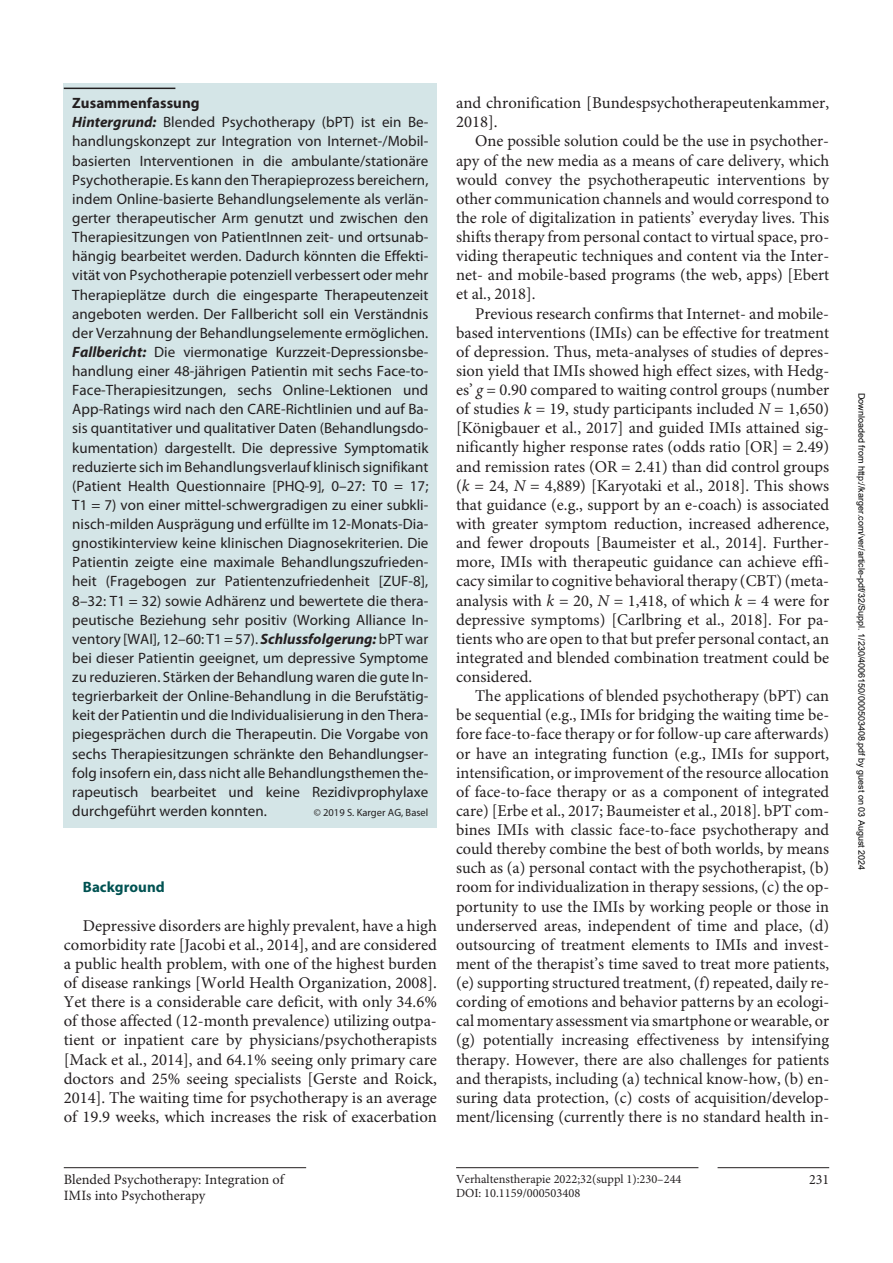
<style>
.page{position:relative;width:893px;height:1263px;background:#fff}
.page>*{position:absolute;margin:0;border:0;box-sizing:border-box;transform-origin:0 0}
.t1{font:16.5px/19px "Minion Pro";color:#231f20;text-align:justify}
.t2{font:15px/19.2px "Myriad Pro";letter-spacing:.005em;color:#231f20}
.t3{font:700 15px "Myriad Pro";letter-spacing:.005em;color:#005252}
.t4{font:14.25px/15.9px "Minion Pro";color:#231f20}
.t5{font:12.3px "Minion Pro";color:#231f20}
.t6{font:10.5px "Myriad Pro";letter-spacing:.005em;color:#231f20}
.t7{font:9px "Arial";color:#000}
.s1{font-weight:700}
.s2{font-weight:700;font-style:italic}
.s3{font-style:italic}
</style>
<div class="page">
<hr style="left:718px;top:1167px;width:111px;height:1px;background:#231f20">
<hr style="left:456px;top:1167px;width:242px;height:1px;background:#231f20">
<hr style="left:64px;top:1167px;width:242px;height:1px;background:#231f20">
<div style="left:64px;top:83px;width:373px;height:745px;background:#d4e5e7"></div>
<hr style="left:64px;top:88px;width:111px;height:1px;background:#231f20">
<p class="t2" style="left:72px;top:94px;width:358px"><span class="s1">Zusammenfassung<br></span><span class="s2">Hintergrund:</span> Blended Psychotherapy (bPT) ist ein Be&shy;handlungskonzept zur Integration von Internet-/Mobil&shy;basierten Interventionen in die ambulante/stationäre Psychotherapie. Es kann den Therapieprozess bereichern, indem Online-basierte Behandlungselemente als verlän&shy;gerter therapeutischer Arm genutzt und zwischen den Therapiesitzungen von PatientInnen zeit- und ortsunab&shy;hängig bearbeitet werden. Dadurch könnten die Effekti&shy;vität von Psychotherapie potenziell verbessert oder mehr Therapieplätze durch die eingesparte Therapeutenzeit angeboten werden. Der Fallbericht soll ein Verständnis der Verzahnung der Behandlungselemente ermöglichen.<br><span class="s2">Fallbericht:</span> Die viermonatige Kurzzeit-Depressionsbe&shy;handlung einer 48-jährigen Patientin mit sechs Face-to-Face-Therapiesitzungen, sechs Online-Lektionen und App-Ratings wird nach den CARE-Richtlinien und auf Ba&shy;sis quantitativer und qualitativer Daten (Behandlungsdo&shy;kumentation) dargestellt. Die depressive Symptomatik reduzierte sich im Behandlungsverlauf klinisch signifikant (Patient Health Questionnaire [PHQ-9], 0–27: T0 = 17; T1 = 7) von einer mittel-schwergradigen zu einer subkli&shy;nisch-milden Ausprägung und erfüllte im 12-Monats-Dia&shy;gnostikinterview keine klinischen Diagnosekriterien. Die Patientin zeigte eine maximale Behandlungszufrieden&shy;heit (Fragebogen zur Patientenzufriedenheit [ZUF-8], 8–32: T1 = 32) sowie Adhärenz und bewertete die thera&shy;peutische Beziehung sehr positiv (Working Alliance In&shy;ventory [WAI], 12–60: T1 = 57). <span class="s2">Schlussfolgerung:</span> bPT war bei dieser Patientin geeignet, um depressive Symptome zu reduzieren. Stärken der Behandlung waren die gute In&shy;tegrierbarkeit der Online-Behandlung in die Berufstätig&shy;keit der Patientin und die Individualisierung in den Thera&shy;piegesprächen durch die Therapeutin. Die Vorgabe von sechs Therapiesitzungen schränkte den Behandlungser&shy;folg insofern ein, dass nicht alle Behandlungsthemen the&shy;rapeutisch bearbeitet und keine Rezidivprophylaxe durchgeführt werden konnten.</p>
<p class="t6" style="left:314px;top:807px;width:116px">© 2019 S. Karger AG, Basel</p>
<p class="t3" style="left:83px;top:879px;width:83px">Background</p>
<p class="t1" style="left:64px;top:916px;width:375px;text-indent:19px">Depressive disorders are highly prevalent, have a high comorbidity rate [Jacobi et al., 2014], and are considered a public health problem, with one of the highest burden of disease rankings [World Health Organization, 2008].<br>Yet there is a considerable care deficit, with only 34.6% of those affected (12-month prevalence) utilizing outpa&shy;tient or inpatient care by physicians/psychotherapists [Mack et al., 2014], and 64.1% seeing only primary care doctors and 25% seeing specialists [Gerste and Roick, 2014]. The waiting time for psychotherapy is an average of 19.9 weeks, which increases the risk of exacerbation</p>
<p class="t1" style="left:456px;top:94px;width:375px">and chronification [Bundespsychotherapeutenkammer,<br>2018].</p>
<p class="t1" style="left:456px;top:132px;width:375px;text-indent:19px">One possible solution could be the use in psychother&shy;apy of the new media as a means of care delivery, which would convey the psychotherapeutic interventions by other communication channels and would correspond to the role of digitalization in patients’ everyday lives. This shifts therapy from personal contact to virtual space, pro&shy;viding therapeutic techniques and content via the Inter&shy;net- and mobile-based programs (the web, apps) [Ebert et al., 2018].</p>
<p class="t1" style="left:456px;top:304px;width:375px;text-indent:19px">Previous research confirms that Internet- and mobile&shy;based interventions (IMIs) can be effective for treatment of depression. Thus, meta-analyses of studies of depres&shy;sion yield that IMIs showed high effect sizes, with Hedg&shy;es’ <span class="s3">g</span> = 0.90 compared to waiting control groups (number of studies <span class="s3">k</span> = 19, study participants included <span class="s3">N</span> = 1,650) [Königbauer et al., 2017] and guided IMIs attained sig&shy;nificantly higher response rates (odds ratio [OR] = 2.49) and remission rates (OR = 2.41) than did control groups (<span class="s3">k</span> = 24, <span class="s3">N</span> = 4,889) [Karyotaki et al., 2018]. This shows that guidance (e.g., support by an e-coach) is associated with greater symptom reduction, increased adherence, and fewer dropouts [Baumeister et al., 2014]. Further&shy;more, IMIs with therapeutic guidance can achieve effi&shy;cacy similar to cognitive behavioral therapy (CBT) (meta&shy;analysis with <span class="s3">k</span> = 20, <span class="s3">N</span> = 1,418, of which <span class="s3">k</span> = 4 were for depressive symptoms) [Carlbring et al., 2018]. For pa&shy;tients who are open to that but prefer personal contact, an integrated and blended combination treatment could be considered.</p>
<p class="t1" style="left:456px;top:687px;width:375px;text-indent:19px">The applications of blended psychotherapy (bPT) can be sequential (e.g., IMIs for bridging the waiting time be&shy;fore face-to-face therapy or for follow-up care afterwards) or have an integrating function (e.g., IMIs for support, intensification, or improvement of the resource allocation of face-to-face therapy or as a component of integrated care) [Erbe et al., 2017; Baumeister et al., 2018]. bPT com&shy;bines IMIs with classic face-to-face psychotherapy and could thereby combine the best of both worlds, by means such as (a) personal contact with the psychotherapist, (b) room for individualization in therapy sessions, (c) the op&shy;portunity to use the IMIs by working people or those in underserved areas, independent of time and place, (d) outsourcing of treatment elements to IMIs and invest&shy;ment of the therapist’s time saved to treat more patients, (e) supporting structured treatment, (f) repeated, daily re&shy;cording of emotions and behavior patterns by an ecologi&shy;cal momentary assessment via smartphone or wearable, or (g) potentially increasing effectiveness by intensifying therapy. However, there are also challenges for patients and therapists, including (a) technical know-how, (b) en&shy;suring data protection, (c) costs of acquisition/develop&shy;ment/licensing (currently there is no standard health in-</p>
<p class="t4" style="left:64px;top:1172px;width:222px">Blended Psychotherapy: Integration of<br>IMIs into Psychotherapy</p>
<p class="t5" style="left:456px;top:1172px;width:227px">Verhaltenstherapie 2022;32(suppl 1):230–244</p>
<p class="t4" style="left:809px;top:1172px;width:22px">231</p>
<p class="t5" style="left:456px;top:1185px;width:126px">DOI: 10.1159/000503408</p>
<p class="t7" style="left:865px;top:393px;width:479px;rotate:90deg">Downloaded from http://karger.com/ver/article-pdf/32/Suppl. 1/230/4006150/000503408.pdf by guest on 03 August 2024</p>
</div>
